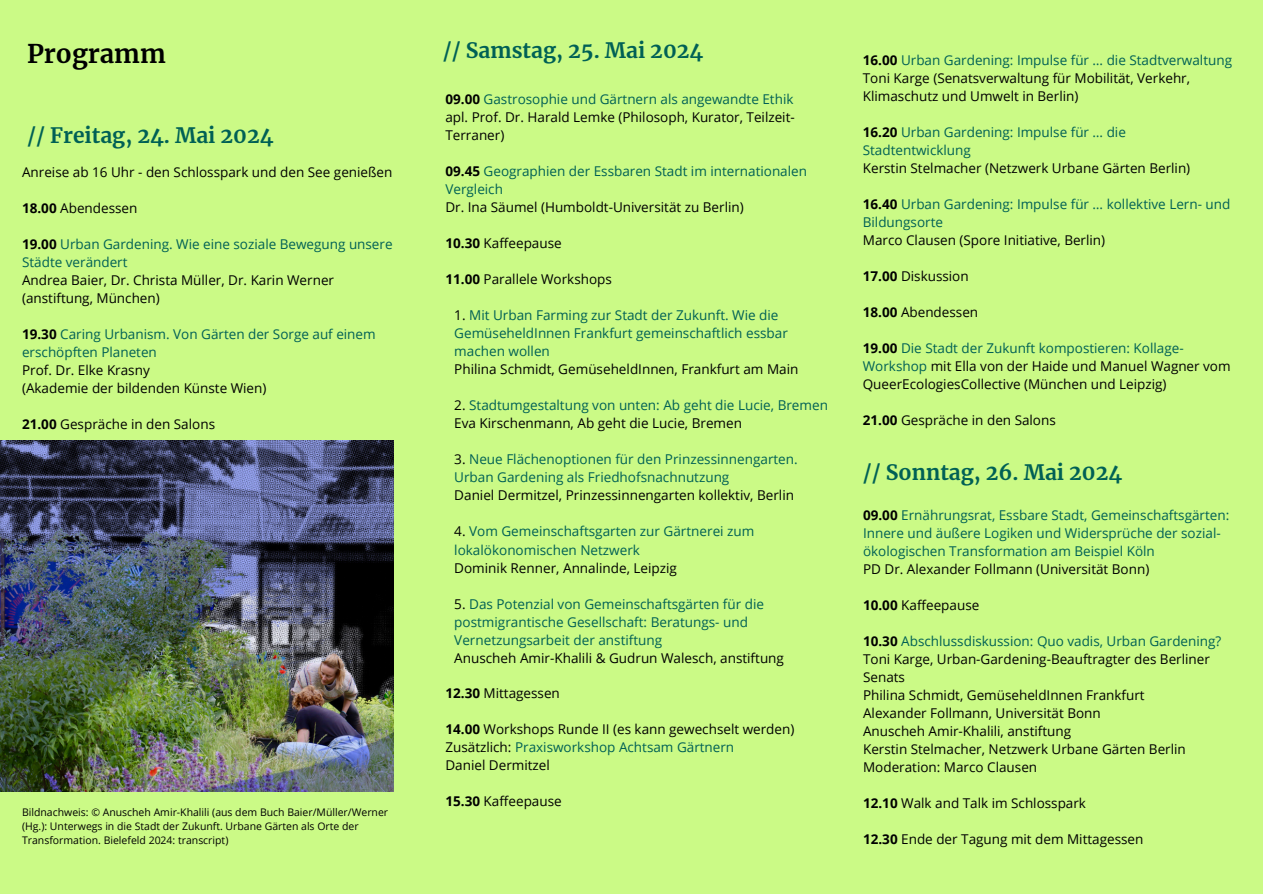
<style>
.page{position:relative;width:1263px;height:894px;background:#fff}
.page>*{position:absolute;margin:0;border:0;box-sizing:border-box;transform-origin:0 0}
.t1{font:700 25.5px "Merriweather";color:#000}
.t2{font:700 21px "Merriweather";color:#006055}
.t3{font:13.5px/18px "Open Sans";color:#006055}
.t4{font:13.5px/18px "Open Sans";color:#000}
.t5{font:10.5px/14px "Open Sans";color:#000}
.s1{font-weight:700}
.s2{color:#006055}
.s3{font-weight:700;color:#000}
.s4{color:#000}
</style>
<div class="page">
<div style="left:0;top:0;width:1263px;height:893px;background:#cbfa86"></div>
<img style="left:0;top:440px;width:394px;height:351px">
<h3 class="t1" style="left:27px;top:37px;width:140px">Programm</h3>
<h3 class="t2" style="left:27px;top:122px;width:248px">// Freitag, 24. Mai 2024</h3>
<p class="t4" style="left:22px;top:163px;width:372px">Anreise ab 16 Uhr - den Schlosspark und den See genießen</p>
<p class="t4" style="left:22px;top:199px;width:117px"><span class="s1">18.00</span> Abendessen</p>
<h2 class="t4" style="left:22px;top:235px;width:372px"><span class="s1">19.00</span> <span class="s2">Urban Gardening. Wie eine soziale Bewegung unsere Städte verändert<br></span>Andrea Baier, Dr. Christa Müller, Dr. Karin Werner (anstiftung, München)</h2>
<h3 class="t3" style="left:22px;top:325px;width:355px"><span class="s3">19.30</span> Caring Urbanism. Von Gärten der Sorge auf einem erschöpften Planeten<br><span class="s4">Prof. Dr. Elke Krasny<br>(Akademie der bildenden Künste Wien)</span></h3>
<h3 class="t4" style="left:22px;top:415px;width:195px"><span class="s1">21.00</span> Gespräche in den Salons</h3>
<h3 class="t5" style="left:22px;top:804px;width:368px">Bildnachweis: © Anuscheh Amir-Khalili (aus dem Buch Baier/Müller/Werner (Hg.): Unterwegs in die Stadt der Zukunft. Urbane Gärten als Orte der<br>Transformation. Bielefeld 2024: transcript)</h3>
<h3 class="t2" style="left:443px;top:38px;width:262px">// Samstag, 25. Mai 2024</h3>
<h3 class="t4" style="left:445px;top:89px;width:351px;text-align:justify"><span class="s1">09.00</span> <span class="s2">Gastrosophie und Gärtnern als angewandte Ethik </span>apl. Prof. Dr. Harald Lemke (Philosoph, Kurator, Teilzeit-Terraner)</h3>
<h3 class="t3" style="left:445px;top:161px;width:363px"><span class="s3">09.45</span> Geographien der Essbaren Stadt im internationalen<br>Vergleich<br><span class="s4">Dr. Ina Säumel (Humboldt-Universität zu Berlin)</span></h3>
<h3 class="t4" style="left:445px;top:233px;width:118px"><span class="s1">10.30</span> Kaffeepause</h3>
<h3 class="t4" style="left:445px;top:269px;width:168px"><span class="s1">11.00</span> Parallele Workshops</h3>
<h3 class="t3" style="left:454px;top:305px;width:346px"><span class="s4">1.</span> Mit Urban Farming zur Stadt der Zukunft. Wie die GemüseheldInnen Frankfurt gemeinschaftlich essbar machen wollen<br><span class="s4">Philina Schmidt, GemüseheldInnen, Frankfurt am Main</span></h3>
<h3 class="t3" style="left:454px;top:395px;width:375px"><span class="s4">2.</span> Stadtumgestaltung von unten: Ab geht die Lucie, Bremen<br><span class="s4">Eva Kirschenmann, Ab geht die Lucie, Bremen</span></h3>
<h3 class="t3" style="left:454px;top:450px;width:345px"><span class="s4">3.</span> Neue Flächenoptionen für den Prinzessinnengarten.<br>Urban Gardening als Friedhofsnachnutzung<br><span class="s4">Daniel Dermitzel, Prinzessinnengarten kollektiv, Berlin</span></h3>
<h3 class="t3" style="left:454px;top:522px;width:302px"><span class="s4">4.</span> Vom Gemeinschaftsgarten zur Gärtnerei zum lokalökonomischen Netzwerk<br><span class="s4">Dominik Renner, Annalinde, Leipzig</span></h3>
<h3 class="t3" style="left:454px;top:594px;width:331px"><span class="s4">5.</span> Das Potenzial von Gemeinschaftsgärten für die postmigrantische Gesellschaft: Beratungs- und Vernetzungsarbeit der anstiftung<br><span class="s4">Anuscheh Amir-Khalili &amp; Gudrun Walesch, anstiftung</span></h3>
<h3 class="t4" style="left:445px;top:683px;width:116px"><span class="s1">12.30</span> Mittagessen</h3>
<h3 class="t4" style="left:445px;top:719px;width:350px"><span class="s1">14.00</span> Workshops Runde II (es kann gewechselt werden)<br>Zusätzlich: <span class="s2">Praxisworkshop Achtsam Gärtnern<br></span>Daniel Dermitzel</h3>
<h3 class="t4" style="left:445px;top:791px;width:118px"><span class="s1">15.30</span> Kaffeepause</h3>
<h1 class="t4" style="left:863px;top:51px;width:371px"><span class="s1">16.00</span> <span class="s2">Urban Gardening: Impulse für … die Stadtverwaltung<br></span>Toni Karge (Senatsverwaltung für Mobilität, Verkehr,<br>Klimaschutz und Umwelt in Berlin)</h1>
<h2 class="t3" style="left:863px;top:123px;width:329px"><span class="s3">16.20</span> Urban Gardening: Impulse für … die<br>Stadtentwicklung<br><span class="s4">Kerstin Stelmacher (Netzwerk Urbane Gärten Berlin)</span></h2>
<h3 class="t3" style="left:863px;top:195px;width:369px"><span class="s3">16.40</span> Urban Gardening: Impulse für … kollektive Lern- und<br>Bildungsorte<br><span class="s4">Marco Clausen (Spore Initiative, Berlin)</span></h3>
<h3 class="t4" style="left:863px;top:267px;width:107px"><span class="s1">17.00</span> Diskussion</h3>
<h3 class="t4" style="left:863px;top:303px;width:117px"><span class="s1">18.00</span> Abendessen</h3>
<h3 class="t4" style="left:863px;top:339px;width:369px"><span class="s1">19.00</span> <span class="s2">Die Stadt der Zukunft kompostieren: Kollage-<br>Workshop</span> mit Ella von der Haide und Manuel Wagner vom<br>QueerEcologiesCollective (München und Leipzig)</h3>
<h3 class="t4" style="left:863px;top:411px;width:195px"><span class="s1">21.00</span> Gespräche in den Salons</h3>
<h3 class="t2" style="left:863px;top:459px;width:261px">// Sonntag, 26. Mai 2024</h3>
<h2 class="t3" style="left:863px;top:505px;width:368px"><span class="s3">09.00</span> Ernährungsrat, Essbare Stadt, Gemeinschaftsgärten:<br>Innere und äußere Logiken und Widersprüche der sozial&shy;ökologischen Transformation am Beispiel Köln<br><span class="s4">PD Dr. Alexander Follmann (Universität Bonn)</span></h2>
<h3 class="t4" style="left:863px;top:595px;width:118px"><span class="s1">10.00</span> Kaffeepause</h3>
<h3 class="t4" style="left:863px;top:631px;width:360px"><span class="s1">10.30</span> <span class="s2">Abschlussdiskussion: Quo vadis, Urban Gardening?<br></span>Toni Karge, Urban-Gardening-Beauftragter des Berliner Senats<br>Philina Schmidt, GemüseheldInnen Frankfurt<br>Alexander Follmann, Universität Bonn<br>Anuscheh Amir-Khalili, anstiftung<br>Kerstin Stelmacher, Netzwerk Urbane Gärten Berlin Moderation: Marco Clausen</h3>
<h3 class="t4" style="left:863px;top:793px;width:224px"><span class="s1">12.10</span> Walk and Talk im Schlosspark</h3>
<h3 class="t4" style="left:863px;top:829px;width:282px"><span class="s1">12.30</span> Ende der Tagung mit dem Mittagessen</h3>
</div>
